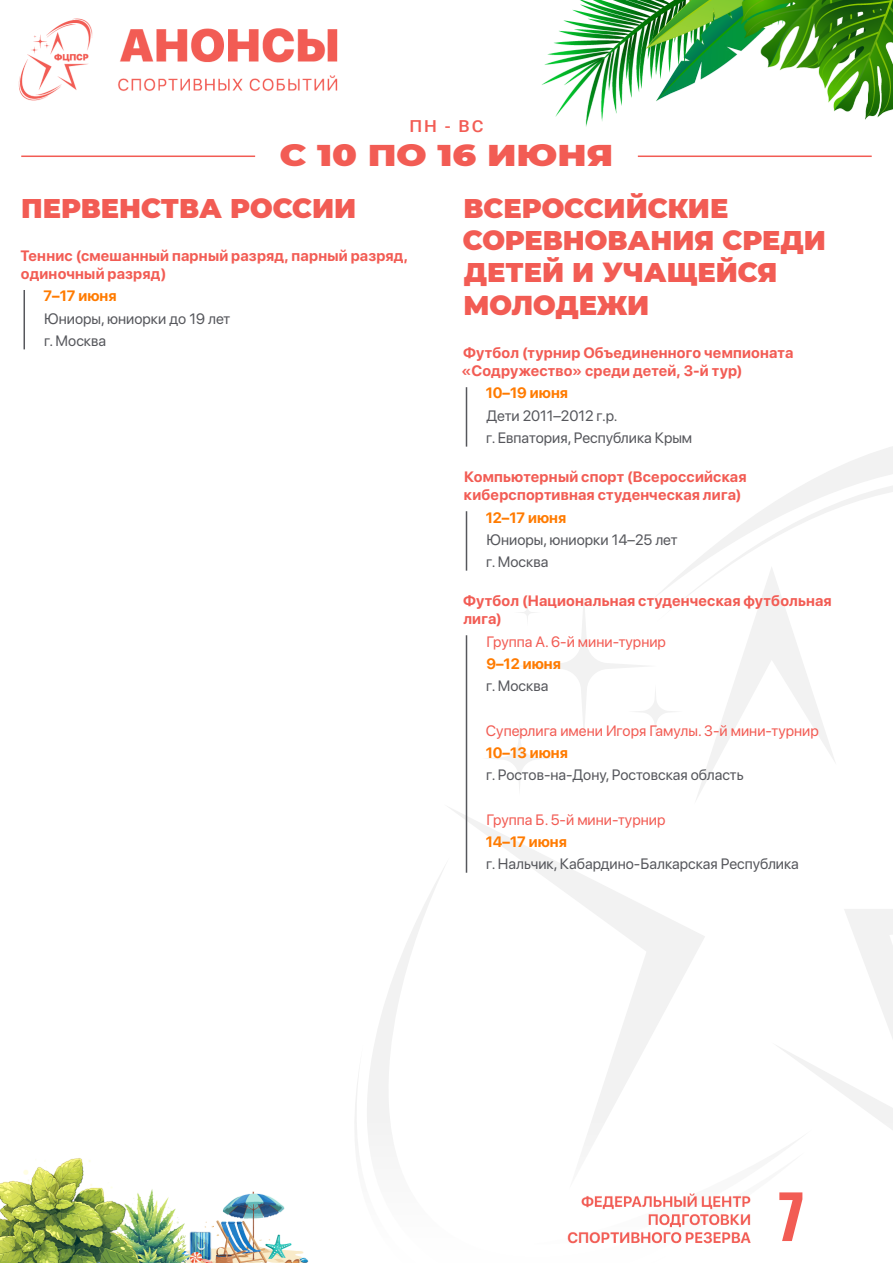
<style>
.page{position:relative;width:893px;height:1263px;background:#fff}
.page>*{position:absolute;margin:0;border:0;box-sizing:border-box;transform-origin:0 0}
.t1{font:700 60px "Oswald";color:#f25c54}
.t2{font:900 30px "Montserrat";color:#f25c54;scale:1.2 1}
.А_-_Заголовок{font:900 27px/32.4px "Montserrat";color:#f25c54}
.t3{font:500 16.5px "Roboto";color:#f25c54;scale:1.09 1}
.А_-_вид_спорта{font:italic 700 15px/18px "SF Pro Display";letter-spacing:.015em;color:#f25c54}
.А_-_Текст{font:15px "SF Pro Display";color:#56575c}
.А_-_Текст-2{font:15px "SF Pro Display";color:#f25c54}
.А_-_дата{font:italic 700 15px "SF Pro Display";color:#ff7b00}
</style>
<div class="page">
<img style="left:0;top:0;width:893px;height:1263px">
<hr style="left:21px;top:156px;width:234px;height:1px;background:#f25c54">
<hr style="left:638px;top:156px;width:234px;height:1px;background:#f25c54">
<hr style="left:24px;top:290px;width:1px;height:59px;background:#56575c">
<hr style="left:466px;top:387px;width:1px;height:60px;background:#56575c">
<hr style="left:466px;top:511px;width:1px;height:60px;background:#56575c">
<hr style="left:466px;top:635px;width:1px;height:238px;background:#56575c">
<p class="t3" style="left:409px;top:115px;width:69px">ПН - ВС</p>
<h2 class="t2" style="left:280px;top:133px;width:279px">С 10 ПО 16 ИЮНЯ</h2>
<p class="А_-_Заголовок" style="left:21px;top:190px;width:337px">ПЕРВЕНСТВА РОССИИ</p>
<p class="А_-_вид_спорта" style="left:20px;top:246px;width:389px">Теннис (смешанный парный разряд, парный разряд, одиночный разряд)</p>
<p class="А_-_дата" style="left:44px;top:285px;width:74px">7–17 июня</p>
<p class="А_-_Текст" style="left:44px;top:307px;width:188px">Юниоры, юниорки до 19 лет</p>
<p class="А_-_Текст" style="left:44px;top:330px;width:64px">г. Москва</p>
<p class="А_-_Заголовок" style="left:463px;top:190px;width:365px">ВСЕРОССИЙСКИЕ<br>СОРЕВНОВАНИЯ СРЕДИ<br>ДЕТЕЙ И УЧАЩЕЙСЯ<br>МОЛОДЕЖИ</p>
<p class="А_-_вид_спорта" style="left:462px;top:343px;width:333px">Футбол (турнир Объединенного чемпионата «Содружество» среди детей, 3-й тур)</p>
<p class="А_-_дата" style="left:486px;top:382px;width:84px">10–19 июня</p>
<p class="А_-_Текст" style="left:486px;top:405px;width:133px">Дети 2011–2012 г.р.</p>
<p class="А_-_Текст" style="left:486px;top:427px;width:207px">г. Евпатория, Республика Крым</p>
<p class="А_-_вид_спорта" style="left:464px;top:467px;width:284px">Компьютерный спорт (Всероссийская киберспортивная студенческая лига)</p>
<p class="А_-_дата" style="left:486px;top:507px;width:82px">12–17 июня</p>
<p class="А_-_Текст" style="left:486px;top:529px;width:193px">Юниоры, юниорки 14–25 лет</p>
<p class="А_-_Текст" style="left:486px;top:551px;width:64px">г. Москва</p>
<p class="А_-_вид_спорта" style="left:463px;top:591px;width:370px">Футбол (Национальная студенческая футбольная лига)</p>
<p class="А_-_Текст-2" style="left:486px;top:630px;width:181px">Группа А. 6-й мини-турнир</p>
<p class="А_-_дата" style="left:486px;top:653px;width:76px">9–12 июня</p>
<p class="А_-_Текст" style="left:486px;top:675px;width:64px">г. Москва</p>
<p class="А_-_Текст-2" style="left:486px;top:719px;width:334px">Суперлига имени Игоря Гамулы. 3-й мини-турнир</p>
<p class="А_-_дата" style="left:486px;top:742px;width:84px">10–13 июня</p>
<p class="А_-_Текст" style="left:486px;top:764px;width:259px">г. Ростов-на-Дону, Ростовская область</p>
<p class="А_-_Текст-2" style="left:486px;top:808px;width:180px">Группа Б. 5-й мини-турнир</p>
<p class="А_-_дата" style="left:486px;top:831px;width:83px">14–17 июня</p>
<p class="А_-_Текст" style="left:486px;top:853px;width:314px">г. Нальчик, Кабардино-Балкарская Республика</p>
<h1 class="t1" style="left:778px;top:1185px;width:28px">7</h1>
</div>
